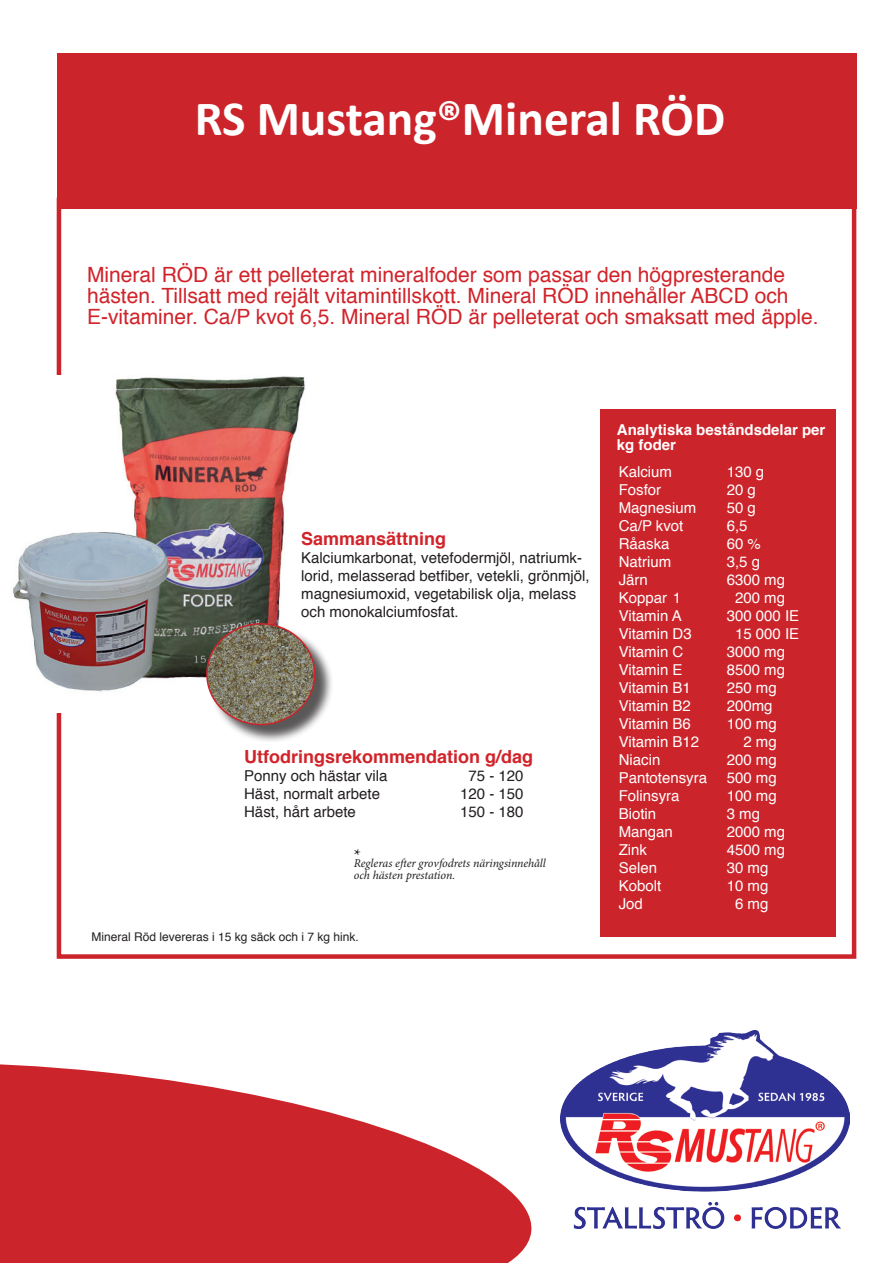
<style>
.page{position:relative;width:893px;height:1263px;background:#fff}
.page>*{position:absolute;margin:0;border:0;box-sizing:border-box;transform-origin:0 0}
.t1{font:700 49.5px "Calibri";color:#fff}
.t2{font:21px/21px "Helvetica";color:#d1232a}
.t3{font:700 18px "Helvetica";color:#d1232a}
.t4{font:18px "Minion Pro";color:#231f20}
.t5{font:15px "Helvetica";color:#fff}
.t6{font:15px/18px "Helvetica";color:#231f20}
.t7{font:700 15px/15px "Helvetica";color:#fff}
.t8{font:italic 12px/12px "Minion Pro";letter-spacing:-.01em;color:#231f20}
.t9{font:12px "Helvetica";color:#231f20}
</style>
<div class="page">
<div style="left:57px;top:54px;width:799px;height:155px;background:#cc242b"></div>
<div style="left:57px;top:198px;width:799px;height:761px;border:4px solid #cc242b"></div>
<div style="left:601px;top:409px;width:235px;height:528px;background:#cc242b"></div>
<img style="left:560px;top:1030px;width:289px;height:198px">
<svg style="left:0;top:1064px;width:532px;height:199px;fill:#cc242b"></svg>
<img style="left:13px;top:376px;width:292px;height:337px">
<div style="left:208px;top:625px;width:126px;height:119px;background:#231f20;opacity:.75"></div>
<img style="left:207px;top:624px;width:108px;height:100px">
<div style="left:206px;top:623px;width:109px;height:102px;border:2px solid #cc242b;border-radius:50%"></div>
<p class="t1" style="left:195px;top:87px;width:532px">RS Mustang®Mineral RÖD</p>
<p class="t2" style="left:87px;top:265px;width:733px">Mineral RÖD är ett pelleterat mineralfoder som passar den högpresterande hästen. Tillsatt med rejält vitamintillskott. Mineral RÖD innehåller ABCD och<br>E-vitaminer. Ca/P kvot 6,5. Mineral RÖD är pelleterat och smaksatt med äpple.</p>
<p class="t3" style="left:301px;top:525px;width:147px">Sammansättning</p>
<p class="t6" style="left:301px;top:550px;width:290px">Kalciumkarbonat, vetefodermjöl, natriumk&shy;lorid, melasserad betfiber, vetekli, grönmjöl, magnesiumoxid, vegetabilisk olja, melass och monokalciumfosfat.</p>
<p class="t3" style="left:244px;top:742px;width:291px">Utfodringsrekommendation g/dag</p>
<p class="t6" style="left:244px;top:767px;width:145px">Ponny och hästar vila</p>
<p class="t6" style="left:468px;top:767px;width:57px">75 - 120</p>
<p class="t6" style="left:244px;top:785px;width:137px">Häst, normalt arbete</p>
<p class="t6" style="left:460px;top:785px;width:65px">120 - 150</p>
<p class="t6" style="left:244px;top:803px;width:113px">Häst, hårt arbete</p>
<p class="t6" style="left:460px;top:803px;width:65px">150 - 180</p>
<p class="t4" style="left:354px;top:843px;width:9px">*</p>
<p class="t8" style="left:354px;top:857px;width:194px">Regleras efter grovfodrets näringsinnehåll och hästen prestation.</p>
<p class="t9" style="left:91px;top:927px;width:269px">Mineral Röd levereras i 15 kg säck och i 7 kg hink.</p>
<p class="t7" style="left:617px;top:422px;width:210px">Analytiska beståndsdelar per kg foder</p>
<p class="t5" style="left:619px;top:460px;width:55px">Kalcium</p>
<p class="t5" style="left:727px;top:460px;width:39px">130 g</p>
<p class="t5" style="left:619px;top:478px;width:44px">Fosfor</p>
<p class="t5" style="left:727px;top:478px;width:31px">20 g</p>
<p class="t5" style="left:619px;top:496px;width:79px">Magnesium</p>
<p class="t5" style="left:727px;top:496px;width:31px">50 g</p>
<p class="t5" style="left:619px;top:514px;width:66px">Ca/P kvot</p>
<p class="t5" style="left:727px;top:514px;width:22px">6,5</p>
<p class="t5" style="left:619px;top:532px;width:52px">Råaska</p>
<p class="t5" style="left:727px;top:532px;width:36px">60 %</p>
<p class="t5" style="left:619px;top:550px;width:54px">Natrium</p>
<p class="t5" style="left:727px;top:550px;width:35px">3,5 g</p>
<p class="t5" style="left:619px;top:568px;width:31px">Järn</p>
<p class="t5" style="left:727px;top:568px;width:60px">6300 mg</p>
<p class="t5" style="left:619px;top:586px;width:64px">Koppar 1</p>
<p class="t5" style="left:735px;top:586px;width:52px">200 mg</p>
<p class="t5" style="left:619px;top:604px;width:65px">Vitamin A</p>
<p class="t5" style="left:727px;top:604px;width:74px">300 000 IE</p>
<p class="t5" style="left:619px;top:622px;width:75px">Vitamin D3</p>
<p class="t5" style="left:735px;top:622px;width:66px">15 000 IE</p>
<p class="t5" style="left:619px;top:640px;width:66px">Vitamin C</p>
<p class="t5" style="left:727px;top:640px;width:60px">3000 mg</p>
<p class="t5" style="left:619px;top:658px;width:65px">Vitamin E</p>
<p class="t5" style="left:727px;top:658px;width:60px">8500 mg</p>
<p class="t5" style="left:619px;top:676px;width:74px">Vitamin B1</p>
<p class="t5" style="left:727px;top:676px;width:52px">250 mg</p>
<p class="t5" style="left:619px;top:694px;width:74px">Vitamin B2</p>
<p class="t5" style="left:727px;top:694px;width:47px">200mg</p>
<p class="t5" style="left:619px;top:712px;width:74px">Vitamin B6</p>
<p class="t5" style="left:727px;top:712px;width:52px">100 mg</p>
<p class="t5" style="left:619px;top:730px;width:82px">Vitamin B12</p>
<p class="t5" style="left:743px;top:730px;width:35px">2 mg</p>
<p class="t5" style="left:619px;top:748px;width:43px">Niacin</p>
<p class="t5" style="left:727px;top:748px;width:52px">200 mg</p>
<p class="t5" style="left:619px;top:766px;width:90px">Pantotensyra</p>
<p class="t5" style="left:727px;top:766px;width:52px">500 mg</p>
<p class="t5" style="left:619px;top:784px;width:62px">Folinsyra</p>
<p class="t5" style="left:727px;top:784px;width:52px">100 mg</p>
<p class="t5" style="left:619px;top:802px;width:39px">Biotin</p>
<p class="t5" style="left:727px;top:802px;width:35px">3 mg</p>
<p class="t5" style="left:619px;top:820px;width:56px">Mangan</p>
<p class="t5" style="left:727px;top:820px;width:60px">2000 mg</p>
<p class="t5" style="left:619px;top:838px;width:30px">Zink</p>
<p class="t5" style="left:727px;top:838px;width:60px">4500 mg</p>
<p class="t5" style="left:619px;top:856px;width:40px">Selen</p>
<p class="t5" style="left:727px;top:856px;width:43px">30 mg</p>
<p class="t5" style="left:619px;top:874px;width:44px">Kobolt</p>
<p class="t5" style="left:727px;top:874px;width:43px">10 mg</p>
<p class="t5" style="left:619px;top:892px;width:26px">Jod</p>
<p class="t5" style="left:735px;top:892px;width:35px">6 mg</p>
</div>
